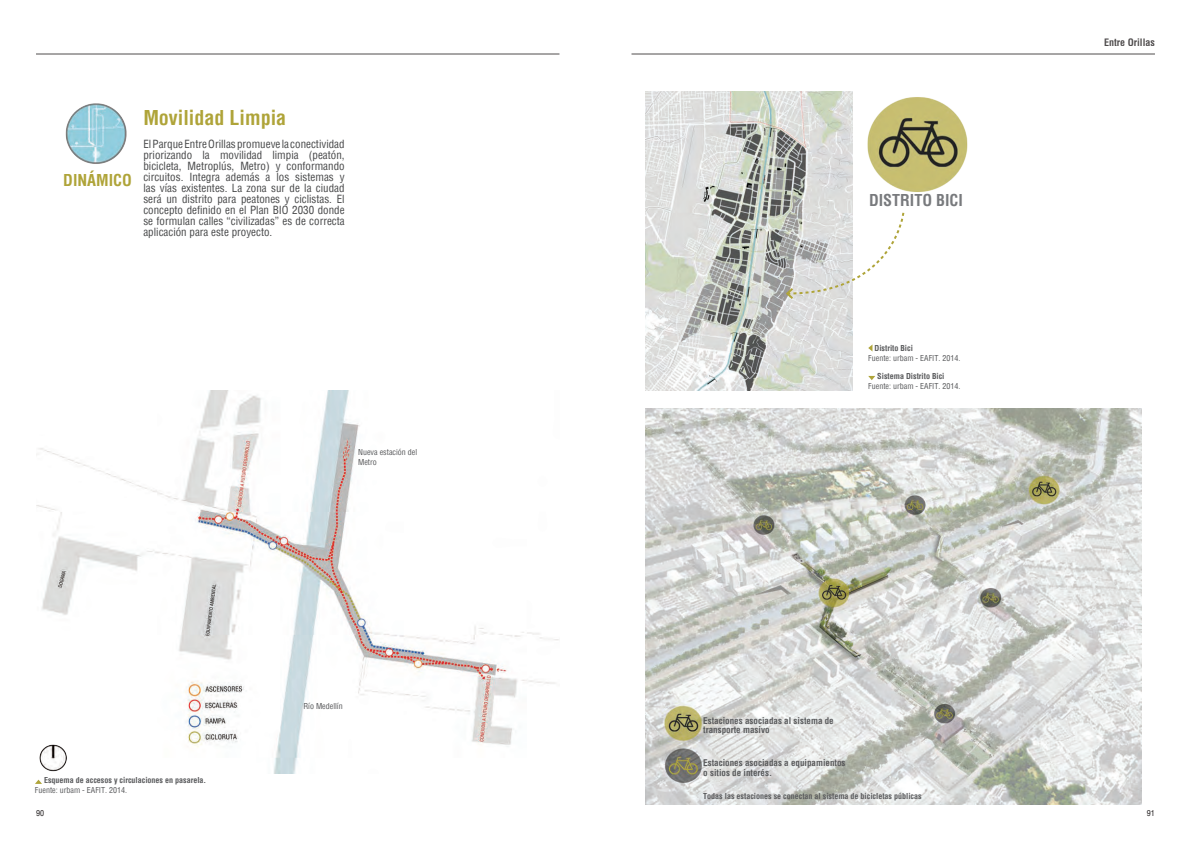
<style>
.page{position:relative;width:1191px;height:842px;background:#fff}
.page>*{position:absolute;margin:0;border:0;box-sizing:border-box;transform-origin:0 0}
.t1{font:700 condensed 20px "Helvetica";color:#afa439}
.t2{font:700 condensed 16px "Helvetica";color:#787a7d}
.t3{font:700 condensed 16px "Helvetica";color:#afa439}
.t4{font:condensed 11px/11px "Helvetica";color:#454647;text-align:justify}
.t5{font:700 condensed 10px "Helvetica";color:#231f20}
.t6{font:700 condensed 9px/9px "Helvetica";color:#57585a}
.t7{font:700 condensed 8px "Helvetica";color:#57585a}
.t8{font:condensed 8px/10px "Helvetica";color:#57585a}
.t9{font:condensed 8px "Helvetica";color:#231f20}
</style>
<div class="page">
<img style="left:36px;top:390px;width:523px;height:384px">
<img style="left:645px;top:408px;width:496px;height:397px">
<img style="left:645px;top:91px;width:208px;height:300px">
<img style="left:867px;top:97px;width:101px;height:95px">
<svg style="left:784px;top:211px;width:121px;height:90px"></svg>
<svg style="left:868px;top:345px;width:4px;height:6px"></svg>
<svg style="left:868px;top:376px;width:7px;height:4px"></svg>
<img style="left:36px;top:741px;width:36px;height:33px">
<svg style="left:35px;top:780px;width:7px;height:4px"></svg>
<img style="left:65px;top:103px;width:62px;height:61px">
<hr style="left:631px;top:54px;width:524px;height:1px;background:#231f20">
<hr style="left:36px;top:54px;width:523px;height:1px;background:#231f20">
<h2 class="t3" style="left:63px;top:169px;width:68px">DINÁMICO</h2>
<h1 class="t1" style="left:143px;top:105px;width:144px">Movilidad Limpia</h1>
<p class="t4" style="left:143px;top:138px;width:203px">El Parque Entre Orillas promueve la conectividad priorizando la movilidad limpia (peatón, bicicleta, Metroplús, Metro) y conformando circuitos. Integra además a los sistemas y las vías existentes. La zona sur de la ciudad será un distrito para peatones y ciclistas. El concepto definido en el Plan BIO 2030 donde se formulan calles “civilizadas” es de correcta aplicación para este proyecto.</p>
<p class="t8" style="left:358px;top:447px;width:61px">Nueva estación del<br>Metro</p>
<p class="t7" style="left:44px;top:775px;width:164px">Esquema de accesos y circulaciones en pasarela.</p>
<p class="t8" style="left:35px;top:785px;width:94px">Fuente: urbam - EAFIT. 2014.</p>
<p class="t8" style="left:303px;top:701px;width:41px">Río Medellín</p>
<h2 class="t2" style="left:869px;top:189px;width:95px">DISTRITO BICI</h2>
<p class="t7" style="left:874px;top:343px;width:40px">Distrito Bici</p>
<p class="t8" style="left:868px;top:353px;width:94px">Fuente: urbam - EAFIT. 2014.</p>
<p class="t7" style="left:877px;top:371px;width:69px">Sistema Distrito Bici</p>
<p class="t8" style="left:868px;top:381px;width:94px">Fuente: urbam - EAFIT. 2014.</p>
<p class="t6" style="left:703px;top:716px;width:132px">Estaciones asociadas al sistema de transporte masivo</p>
<p class="t6" style="left:703px;top:757px;width:144px;line-height:10px">Estaciones asociadas a equipamientos o sitios de interés.</p>
<p class="t7" style="left:703px;top:790px;width:220px">Todas las estaciones se conectan al sistema de bicicletas públicas</p>
<p class="t5" style="left:1104px;top:35px;width:52px">Entre Orillas</p>
<p class="t9" style="left:36px;top:808px;width:9px">90</p>
<p class="t9" style="left:1147px;top:808px;width:9px">91</p>
</div>
